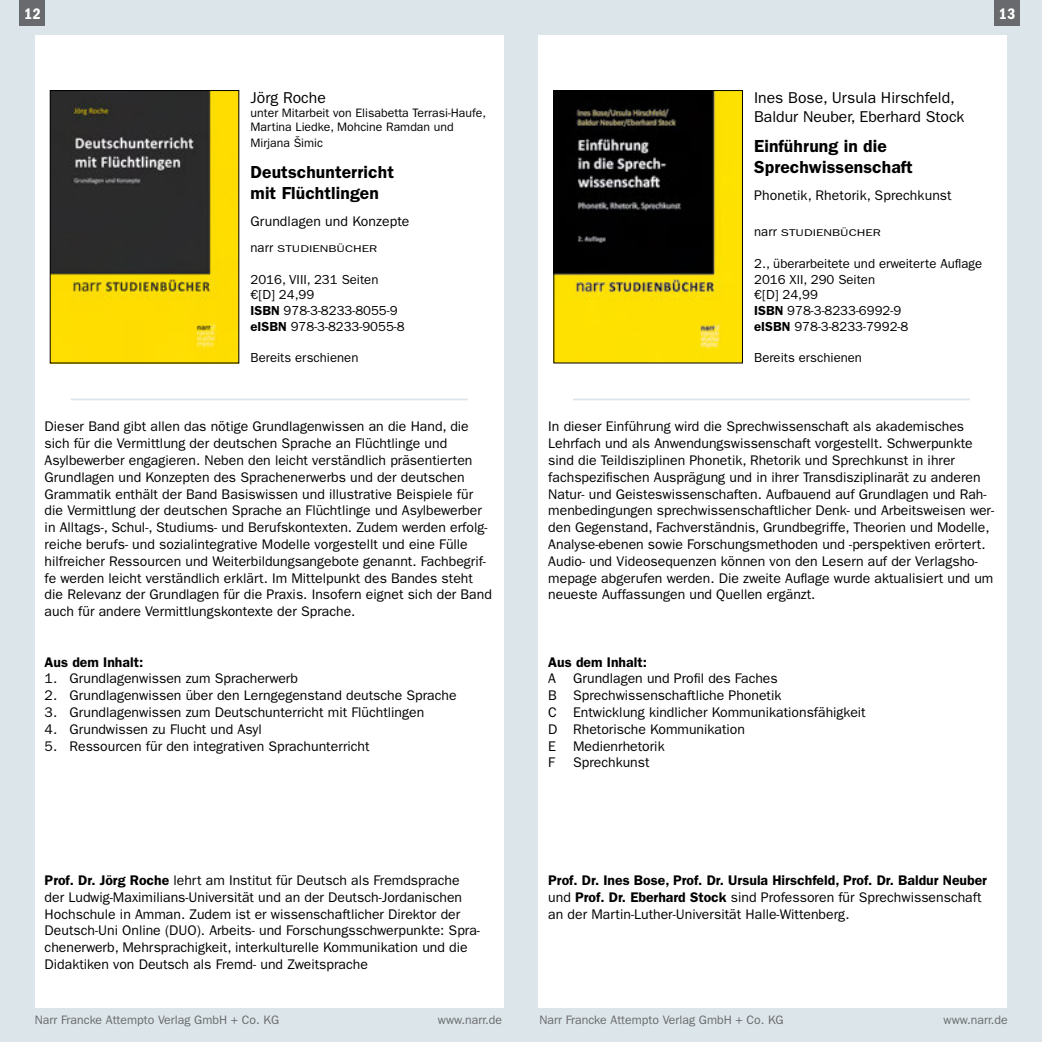
<style>
.page{position:relative;width:1042px;height:1042px;background:#fff}
.page>*{position:absolute;margin:0;border:0;box-sizing:border-box;transform-origin:0 0}
.t1{font:600 17.5px/21px "ITC Franklin Gothic Std";letter-spacing:.005em;color:#000}
.t2{font:15.75px/18.9px "ITC Franklin Gothic Std";color:#000}
.t3{font:15.75px "ITC Franklin Gothic Std Dm Cd";color:#fff}
.t4{font:14px/16.8px "ITC Franklin Gothic Std";color:#000}
.t5{font:600 14px "ITC Franklin Gothic Std";color:#000}
.t6{font:13.12px/15.8px "ITC Franklin Gothic Std";color:#000}
.t7{font:12.25px "ITC Franklin Gothic Std";color:#696a6d}
.t8{font:12.25px/14px "ITC Franklin Gothic Std";color:#000}
.t9{font:9.8px "ITC Franklin Gothic Std";color:#000;scale:1.33 1}
.s1{font-size:13.12px}
.s2{font-weight:600}
</style>
<div class="page">
<div style="left:0;top:0;width:521px;height:1042px;background:#dce5ea"></div>
<div style="left:521px;top:0;width:521px;height:1042px;background:#dce5ea"></div>
<div style="left:538px;top:35px;width:469px;height:972px;background:#fff"></div>
<div style="left:35px;top:35px;width:469px;height:972px;background:#fff"></div>
<hr style="left:71px;top:398px;width:397px;height:2px;background:#dce5ea">
<hr style="left:573px;top:398px;width:397px;height:2px;background:#dce5ea">
<div style="left:20px;top:0;width:25px;height:26px;background:#696a6d"></div>
<div style="left:994px;top:0;width:26px;height:26px;background:#696a6d"></div>
<img style="left:52px;top:92px;width:185px;height:269px">
<div style="left:50px;top:90px;width:189px;height:273px;border:1px solid #000"></div>
<img style="left:555px;top:92px;width:185px;height:269px">
<div style="left:553px;top:90px;width:189px;height:273px;border:1px solid #000"></div>
<p class="t3" style="left:24px;top:5px;width:18px">12</p>
<p class="t3" style="left:999px;top:5px;width:18px">13</p>
<p class="t2" style="left:251px;top:88px;width:77px">Jörg Roche</p>
<p class="t8" style="left:251px;top:106px;width:237px">unter Mitarbeit von Elisabetta Terrasi-Haufe,<br>Martina Liedke, Mohcine Ramdan und</p>
<p class="t8" style="left:251px;top:136px;width:74px">Mirjana Šimic</p>
<p class="t1" style="left:251px;top:162px;width:145px">Deutschunterricht mit Flüchtlingen</p>
<p class="t4" style="left:251px;top:213px;width:160px">Grundlagen und Konzepte</p>
<p class="t9" style="left:251px;top:243px;width:97px"><span class="s1">narr</span> STUDIENBÜCHER</p>
<p class="t6" style="left:251px;top:271px;width:156px">2016, VIII, 231 Seiten €[D] 24,99<br><span class="s2">ISBN</span> 978-3-8233-8055-9 <span class="s2">eISBN</span> 978-3-8233-9055-8</p>
<p class="t6" style="left:251px;top:350px;width:109px">Bereits erschienen</p>
<p class="t4" style="left:45px;top:418px;width:449px">Dieser Band gibt allen das nötige Grundlagenwissen an die Hand, die sich für die Vermittlung der deutschen Sprache an Flüchtlinge und Asylbewerber engagieren. Neben den leicht verständlich präsentierten Grundlagen und Konzepten des Sprachenerwerbs und der deutschen Grammatik enthält der Band Basiswissen und illustrative Beispiele für die Vermittlung der deutschen Sprache an Flüchtlinge und Asylbewerber in Alltags-, Schul-, Studiums- und Berufskontexten. Zudem werden erfolg&shy;reiche berufs- und sozialintegrative Modelle vorgestellt und eine Fülle hilfreicher Ressourcen und Weiterbildungsangebote genannt. Fachbegrif&shy;fe werden leicht verständlich erklärt. Im Mittelpunkt des Bandes steht die Relevanz der Grundlagen für die Praxis. Insofern eignet sich der Band auch für andere Vermittlungskontexte der Sprache.</p>
<p class="t5" style="left:45px;top:653px;width:100px">Aus dem Inhalt:</p>
<p class="t4" style="left:45px;top:670px;width:255px">1. Grundlagenwissen zum Spracherwerb</p>
<p class="t4" style="left:45px;top:687px;width:413px">2. Grundlagenwissen über den Lerngegenstand deutsche Sprache</p>
<p class="t4" style="left:45px;top:704px;width:381px">3. Grundlagenwissen zum Deutschunterricht mit Flüchtlingen</p>
<p class="t4" style="left:45px;top:721px;width:219px">4. Grundwissen zu Flucht und Asyl</p>
<p class="t4" style="left:45px;top:737px;width:326px">5. Ressourcen für den integrativen Sprachunterricht</p>
<p class="t4" style="left:45px;top:872px;width:437px"><span class="s2">Prof. Dr. Jörg Roche</span> lehrt am Institut für Deutsch als Fremdsprache der Ludwig-Maximilians-Universität und an der Deutsch-Jordanischen Hochschule in Amman. Zudem ist er wissenschaftlicher Direktor der Deutsch-Uni Online (DUO). Arbeits- und Forschungsschwerpunkte: Spra&shy;chenerwerb, Mehrsprachigkeit, interkulturelle Kommunikation und die Didaktiken von Deutsch als Fremd- und Zweitsprache</p>
<p class="t2" style="left:754px;top:88px;width:212px">Ines Bose, Ursula Hirschfeld,<br>Baldur Neuber, Eberhard Stock</p>
<p class="t1" style="left:754px;top:136px;width:160px">Einführung in die<br>Sprechwissenschaft</p>
<p class="t4" style="left:754px;top:187px;width:199px">Phonetik, Rhetorik, Sprechkunst</p>
<p class="t9" style="left:754px;top:227px;width:97px"><span class="s1">narr</span> STUDIENBÜCHER</p>
<p class="t6" style="left:754px;top:256px;width:229px">2., überarbeitete und erweiterte Auflage<br>2016 XII, 290 Seiten<br>€[D] 24,99<br><span class="s2">ISBN</span> 978-3-8233-6992-9<br><span class="s2">eISBN</span> 978-3-8233-7992-8</p>
<p class="t6" style="left:754px;top:350px;width:109px">Bereits erschienen</p>
<p class="t4" style="left:548px;top:418px;width:447px">In dieser Einführung wird die Sprechwissenschaft als akademisches Lehrfach und als Anwendungswissenschaft vorgestellt. Schwerpunkte sind die Teildisziplinen Phonetik, Rhetorik und Sprechkunst in ihrer fachspezifischen Ausprägung und in ihrer Transdisziplinarät zu anderen Natur- und Geisteswissenschaften. Aufbauend auf Grundlagen und Rah&shy;menbedingungen sprechwissenschaftlicher Denk- und Arbeitsweisen wer&shy;den Gegenstand, Fachverständnis, Grundbegriffe, Theorien und Modelle, Analyse-ebenen sowie Forschungsmethoden und -perspektiven erörtert.<br>Audio- und Videosequenzen können von den Lesern auf der Verlagsho&shy;mepage abgerufen werden. Die zweite Auflage wurde aktualisiert und um neueste Auffassungen und Quellen ergänzt.</p>
<p class="t5" style="left:548px;top:653px;width:100px">Aus dem Inhalt:</p>
<p class="t4" style="left:548px;top:670px;width:319px">A Grundlagen und Profil des Faches<br>B Sprechwissenschaftliche Phonetik<br>C Entwicklung kindlicher Kommunikationsfähigkeit<br>D Rhetorische Kommunikation<br>E Medienrhetorik<br>F</p>
<p class="t4" style="left:573px;top:754px;width:78px">Sprechkunst</p>
<p class="t4" style="left:548px;top:872px;width:440px"><span class="s2">Prof. Dr. Ines Bose, Prof. Dr. Ursula Hirschfeld, Prof. Dr. Baldur Neuber </span>und <span class="s2">Prof. Dr. Eberhard Stock</span> sind Professoren für Sprechwissenschaft an der Martin-Luther-Universität Halle-Wittenberg.</p>
<p class="t7" style="left:35px;top:1013px;width:246px">Narr Francke Attempto Verlag GmbH + Co. KG</p>
<p class="t7" style="left:438px;top:1013px;width:66px">www.narr.de</p>
<p class="t7" style="left:539px;top:1013px;width:246px">Narr Francke Attempto Verlag GmbH + Co. KG</p>
<p class="t7" style="left:943px;top:1013px;width:66px">www.narr.de</p>
</div>
